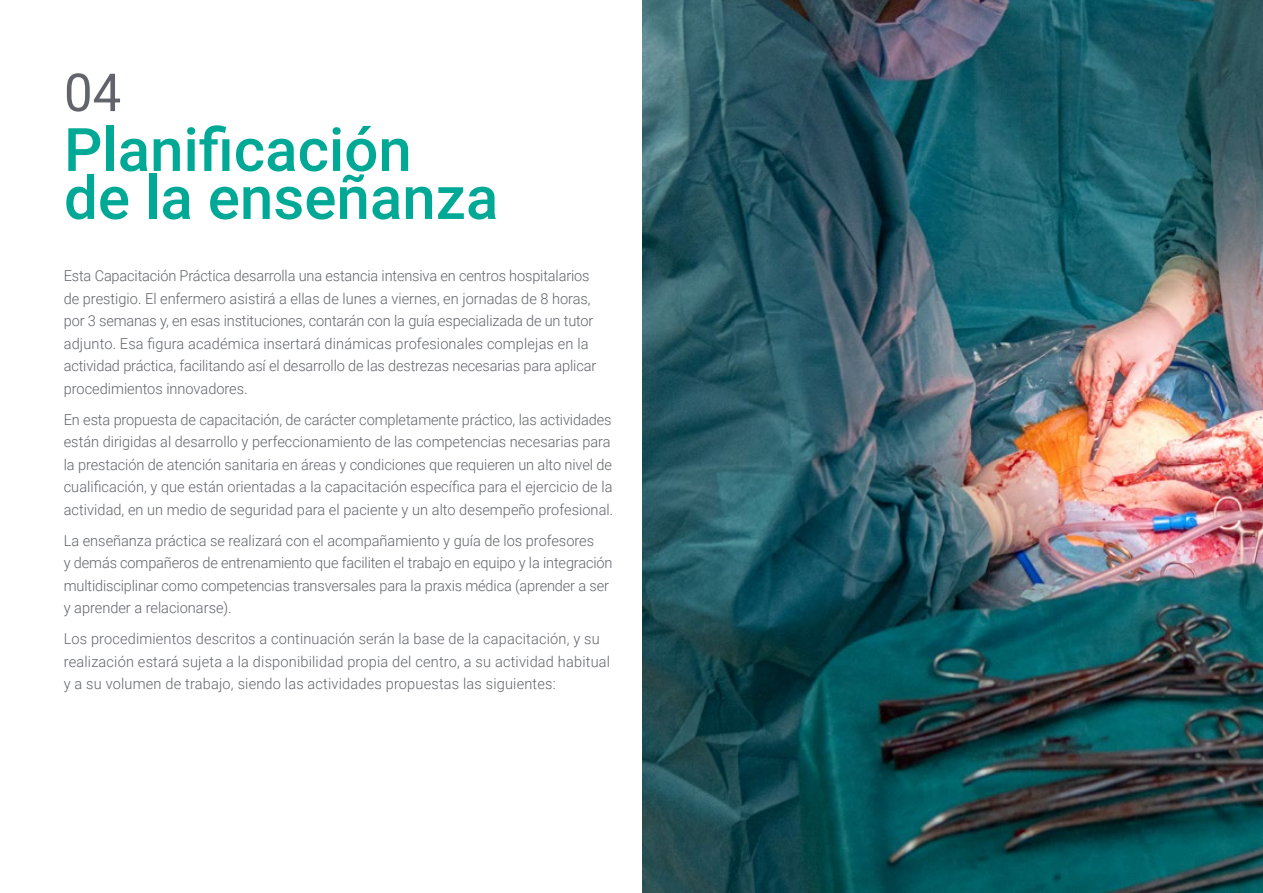
<style>
.page{position:relative;width:1263px;height:893px;background:#fff}
.page>*{position:absolute;margin:0;border:0;box-sizing:border-box;transform-origin:0 0}
.t1{font:500 60px/48px "Roboto";color:#00a996}
.t2{font:52.5px "Roboto";color:#61646a}
.t3{font:300 15px/22.5px "Roboto";color:#61646a}
</style>
<div class="page">
<img style="left:642px;top:0;width:621px;height:893px">
<h2 class="t2" style="left:64px;top:56px;width:59px">04</h2>
<h1 class="t1" style="left:64px;top:123px;width:436px">Planificación<br>de la enseñanza</h1>
<p class="t3" style="left:64px;top:264px;width:534px">Esta Capacitación Práctica desarrolla una estancia intensiva en centros hospitalarios de prestigio. El enfermero asistirá a ellas de lunes a viernes, en jornadas de 8 horas, por 3 semanas y, en esas instituciones, contarán con la guía especializada de un tutor adjunto. Esa figura académica insertará dinámicas profesionales complejas en la actividad práctica, facilitando así el desarrollo de las destrezas necesarias para aplicar procedimientos innovadores.</p>
<p class="t3" style="left:64px;top:408px;width:551px">En esta propuesta de capacitación, de carácter completamente práctico, las actividades están dirigidas al desarrollo y perfeccionamiento de las competencias necesarias para la prestación de atención sanitaria en áreas y condiciones que requieren un alto nivel de cualificación, y que están orientadas a la capacitación específica para el ejercicio de la actividad, en un medio de seguridad para el paciente y un alto desempeño profesional.</p>
<p class="t3" style="left:64px;top:529px;width:550px">La enseñanza práctica se realizará con el acompañamiento y guía de los profesores<br>y demás compañeros de entrenamiento que faciliten el trabajo en equipo y la integración multidisciplinar como competencias transversales para la praxis médica (aprender a ser y aprender a relacionarse).</p>
<p class="t3" style="left:64px;top:627px;width:548px">Los procedimientos descritos a continuación serán la base de la capacitación, y su realización estará sujeta a la disponibilidad propia del centro, a su actividad habitual y a su volumen de trabajo, siendo las actividades propuestas las siguientes:</p>
</div>
